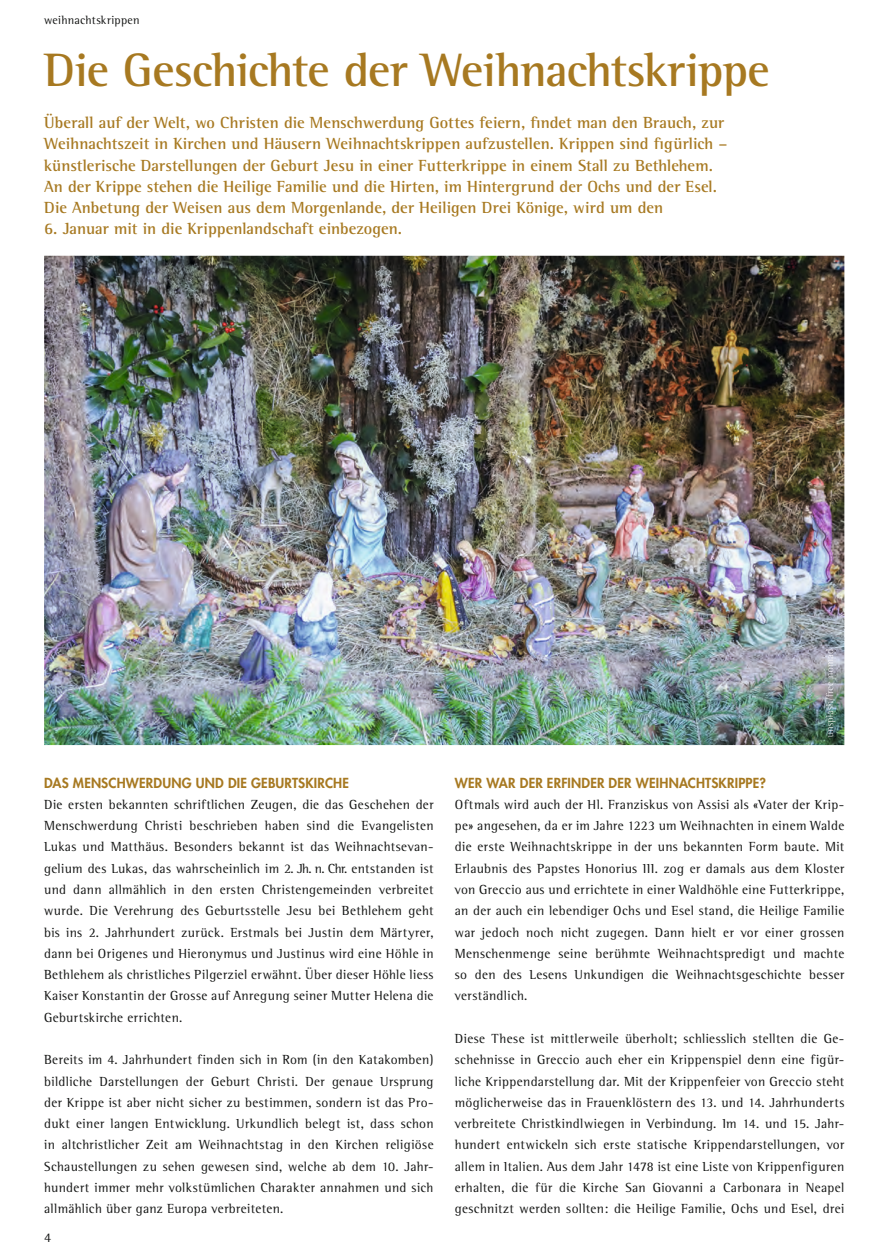
<style>
.page{position:relative;width:888px;height:1255px;background:#fff}
.page>*{position:absolute;margin:0;border:0;box-sizing:border-box;transform-origin:0 0}
.t1{font:700 48px "Rotis Semi Serif";letter-spacing:-.02em;color:#a77921}
.t2{font:700 16.5px/21.3px "Rotis Semi Serif";color:#a77921}
.t3{font:13.5px/21.3px "Rotis Semi Serif";letter-spacing:.025em;color:#131413;text-align:justify}
.t4{font:800 13.5px "Futura";letter-spacing:.015em;color:#a77921}
.t5{font:12px "Rotis Semi Serif";letter-spacing:.025em;color:#131413}
</style>
<div class="page">
<img style="left:44px;top:256px;width:799px;height:489px">
<img style="left:824px;top:649px;width:11px;height:88px">
<p class="t5" style="left:44px;top:13px;width:97px">weihnachtskrippen</p>
<h1 class="t1" style="left:44px;top:41px;width:726px">Die Geschichte der Weihnachtskrippe</h1>
<p class="t2" style="left:44px;top:112px;width:684px">Überall auf der Welt, wo Christen die Menschwerdung Gottes feiern, findet man den Brauch, zur Weihnachtszeit in Kirchen und Häusern Weihnachtskrippen aufzustellen. Krippen sind figürlich – künstlerische Darstellungen der Geburt Jesu in einer Futterkrippe in einem Stall zu Bethlehem.<br>An der Krippe stehen die Heilige Familie und die Hirten, im Hintergrund der Ochs und der Esel.<br>Die Anbetung der Weisen aus dem Morgenlande, der Heiligen Drei Könige, wird um den</p>
<p class="t2" style="left:44px;top:218px;width:359px">6. Januar mit in die Krippenlandschaft einbezogen.</p>
<p class="t4" style="left:44px;top:774px;width:306px">DAS MENSCHWERDUNG UND DIE GEBURTSKIRCHE</p>
<p class="t3" style="left:44px;top:793px;width:391px">Die ersten bekannten schriftlichen Zeugen, die das Geschehen der Menschwerdung Christi beschrieben haben sind die Evangelisten Lukas und Matthäus. Besonders bekannt ist das Weihnachtsevan&shy;gelium des Lukas, das wahrscheinlich im 2. Jh. n. Chr. entstanden ist und dann allmählich in den ersten Christengemeinden verbreitet wurde. Die Verehrung des Geburtsstelle Jesu bei Bethlehem geht bis ins 2. Jahrhundert zurück. Erstmals bei Justin dem Märtyrer, dann bei Origenes und Hieronymus und Justinus wird eine Höhle in Bethlehem als christliches Pilgerziel erwähnt. Über dieser Höhle liess Kaiser Konstantin der Grosse auf Anregung seiner Mutter Helena die Geburtskirche errichten.</p>
<p class="t3" style="left:44px;top:1048px;width:391px">Bereits im 4. Jahrhundert finden sich in Rom (in den Katakomben) bildliche Darstellungen der Geburt Christi. Der genaue Ursprung der Krippe ist aber nicht sicher zu bestimmen, sondern ist das Pro&shy;dukt einer langen Entwicklung. Urkundlich belegt ist, dass schon in altchristlicher Zeit am Weihnachtstag in den Kirchen religiöse Schaustellungen zu sehen gewesen sind, welche ab dem 10. Jahr&shy;hundert immer mehr volkstümlichen Charakter annahmen und sich allmählich über ganz Europa verbreiteten.</p>
<p class="t3" style="left:44px;top:1226px;width:9px">4</p>
<p class="t4" style="left:454px;top:774px;width:312px">WER WAR DER ERFINDER DER WEIHNACHTSKRIPPE?</p>
<p class="t3" style="left:454px;top:793px;width:391px">Oftmals wird auch der Hl. Franziskus von Assisi als «Vater der Krip&shy;pe» angesehen, da er im Jahre 1223 um Weihnachten in einem Walde die erste Weihnachtskrippe in der uns bekannten Form baute. Mit Erlaubnis des Papstes Honorius III. zog er damals aus dem Kloster von Greccio aus und errichtete in einer Waldhöhle eine Futterkrippe, an der auch ein lebendiger Ochs und Esel stand, die Heilige Familie war jedoch noch nicht zugegen. Dann hielt er vor einer grossen Menschenmenge seine berühmte Weihnachtspredigt und machte so den des Lesens Unkundigen die Weihnachtsgeschichte besser verständlich.</p>
<p class="t3" style="left:454px;top:1027px;width:391px">Diese These ist mittlerweile überholt; schliesslich stellten die Ge&shy;schehnisse in Greccio auch eher ein Krippenspiel denn eine figür&shy;liche Krippendarstellung dar. Mit der Krippenfeier von Greccio steht möglicherweise das in Frauenklöstern des 13. und 14. Jahrhunderts verbreitete Christkindlwiegen in Verbindung. Im 14. und 15. Jahr&shy;hundert entwickeln sich erste statische Krippendarstellungen, vor allem in Italien. Aus dem Jahr 1478 ist eine Liste von Krippenfiguren erhalten, die für die Kirche San Giovanni a Carbonara in Neapel geschnitzt werden sollten: die Heilige Familie, Ochs und Esel, drei</p>
</div>
